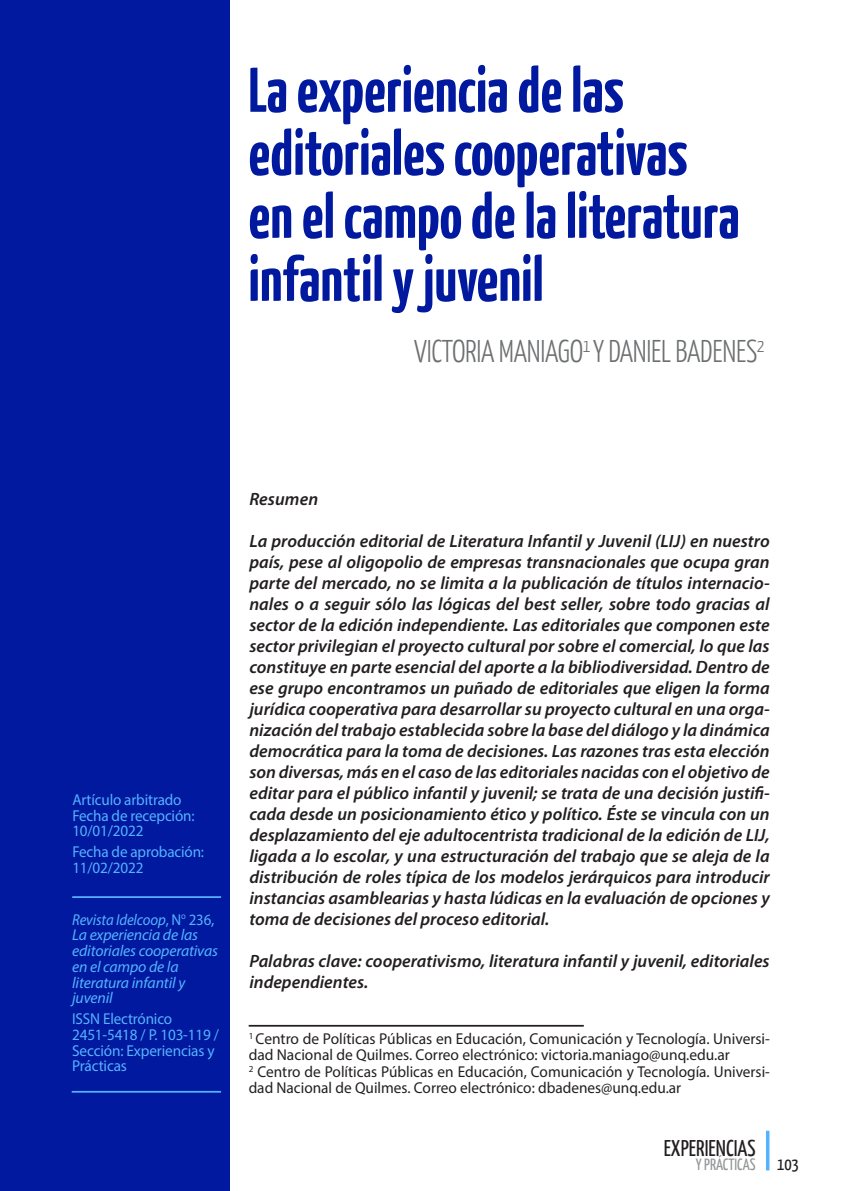
<style>
.page{position:relative;width:844px;height:1191px;background:#fff}
.page>*{position:absolute;margin:0;border:0;box-sizing:border-box;transform-origin:0 0}
.t1{font:700 63px/63px "Yanone Kaffeesatz";color:#00199f}
.t2{font:300 31.5px "Yanone Kaffeesatz";letter-spacing:-.01em;color:#6d6f71}
.t3{font:22.75px "Yanone Kaffeesatz";color:#231f20}
.t4{font:italic 600 17.85px/21px "Myriad Pro";color:#231f20;text-align:justify}
.t5{font:17.5px "Yanone Kaffeesatz";color:#231f20}
.t6{font:16.28px "Yanone Kaffeesatz";color:#949698}
.t7{font:15.75px/15.8px "Myriad Pro";color:#231f20}
.t8{font:15.75px/15.8px "Myriad Pro";letter-spacing:-.01em;color:#55b2ff;scale:.96 1}
.t9{font:italic 15.75px/15.8px "Myriad Pro";letter-spacing:-.01em;color:#55b2ff;scale:.94 1}
.s1{font-style:normal}
</style>
<div class="page">
<svg style="left:766px;top:1130px;width:3px;height:40px"></svg>
<div style="left:0;top:0;width:230px;height:1191px;background:#00199f"></div>
<hr style="left:248px;top:1025px;width:335px;height:1px;background:#231f20">
<hr style="left:72px;top:1090px;width:149px;height:2px;background:#55b2ff">
<hr style="left:72px;top:896px;width:149px;height:2px;background:#55b2ff">
<h1 class="t1" style="left:248px;top:56px;width:492px">La experiencia de las editoriales cooperativas en el campo de la literatura infantil y juvenil</h1>
<h2 class="t2" style="left:414px;top:331px;width:352px">VICTORIA MANIAGO<sup>1</sup> Y DANIEL BADENES<sup>2</sup></h2>
<p class="t8" style="left:72px;top:791px;width:129px">Artículo arbitrado<br>Fecha de recepción:<br>10/01/2022</p>
<p class="t8" style="left:72px;top:843px;width:139px">Fecha de aprobación:<br>11/02/2022</p>
<p class="t9" style="left:72px;top:911px;width:157px">Revista Idelcoop<span class="s1">, N</span><sup>o</sup> <span class="s1">236,<br></span>La experiencia de las editoriales cooperativas en el campo de la literatura infantil y juvenil</p>
<p class="t8" style="left:72px;top:1010px;width:154px">ISSN Electrónico<br>2451-5418 / P. 103-119 /<br>Sección: Experiencias y<br>Prácticas</p>
<p class="t4" style="left:249px;top:488px;width:70px">Resumen</p>
<p class="t4" style="left:249px;top:530px;width:521px">La producción editorial de Literatura Infantil y Juvenil (LIJ) en nuestro país, pese al oligopolio de empresas transnacionales que ocupa gran parte del mercado, no se limita a la publicación de títulos internacio&shy;nales o a seguir sólo las lógicas del best seller, sobre todo gracias al sector de la edición independiente. Las editoriales que componen este sector privilegian el proyecto cultural por sobre el comercial, lo que las constituye en parte esencial del aporte a la bibliodiversidad. Dentro de ese grupo encontramos un puñado de editoriales que eligen la forma jurídica cooperativa para desarrollar su proyecto cultural en una orga&shy;nización del trabajo establecida sobre la base del diálogo y la dinámica democrática para la toma de decisiones. Las razones tras esta elección son diversas, más en el caso de las editoriales nacidas con el objetivo de editar para el público infantil y juvenil; se trata de una decisión justifi&shy;cada desde un posicionamiento ético y político. Éste se vincula con un desplazamiento del eje adultocentrista tradicional de la edición de LIJ, ligada a lo escolar, y una estructuración del trabajo que se aleja de la distribución de roles típica de los modelos jerárquicos para introducir instancias asamblearias y hasta lúdicas en la evaluación de opciones y toma de decisiones del proceso editorial.</p>
<p class="t4" style="left:249px;top:950px;width:521px">Palabras clave: cooperativismo, literatura infantil y juvenil, editoriales independientes.</p>
<p class="t7" style="left:248px;top:1030px;width:522px"><sup>1</sup> Centro de Políticas Públicas en Educación, Comunicación y Tecnología. Universi&shy;dad Nacional de Quilmes. Correo electrónico: victoria.maniago@unq.edu.ar</p>
<p class="t7" style="left:248px;top:1063px;width:522px"><sup>2</sup> Centro de Políticas Públicas en Educación, Comunicación y Tecnología. Universi&shy;dad Nacional de Quilmes. Correo electrónico: dbadenes@unq.edu.ar</p>
<p class="t3" style="left:663px;top:1133px;width:94px">EXPERIENCIAS</p>
<p class="t6" style="left:695px;top:1154px;width:61px">Y PRÁCTICAS</p>
<p class="t5" style="left:776px;top:1153px;width:23px">103</p>
</div>
